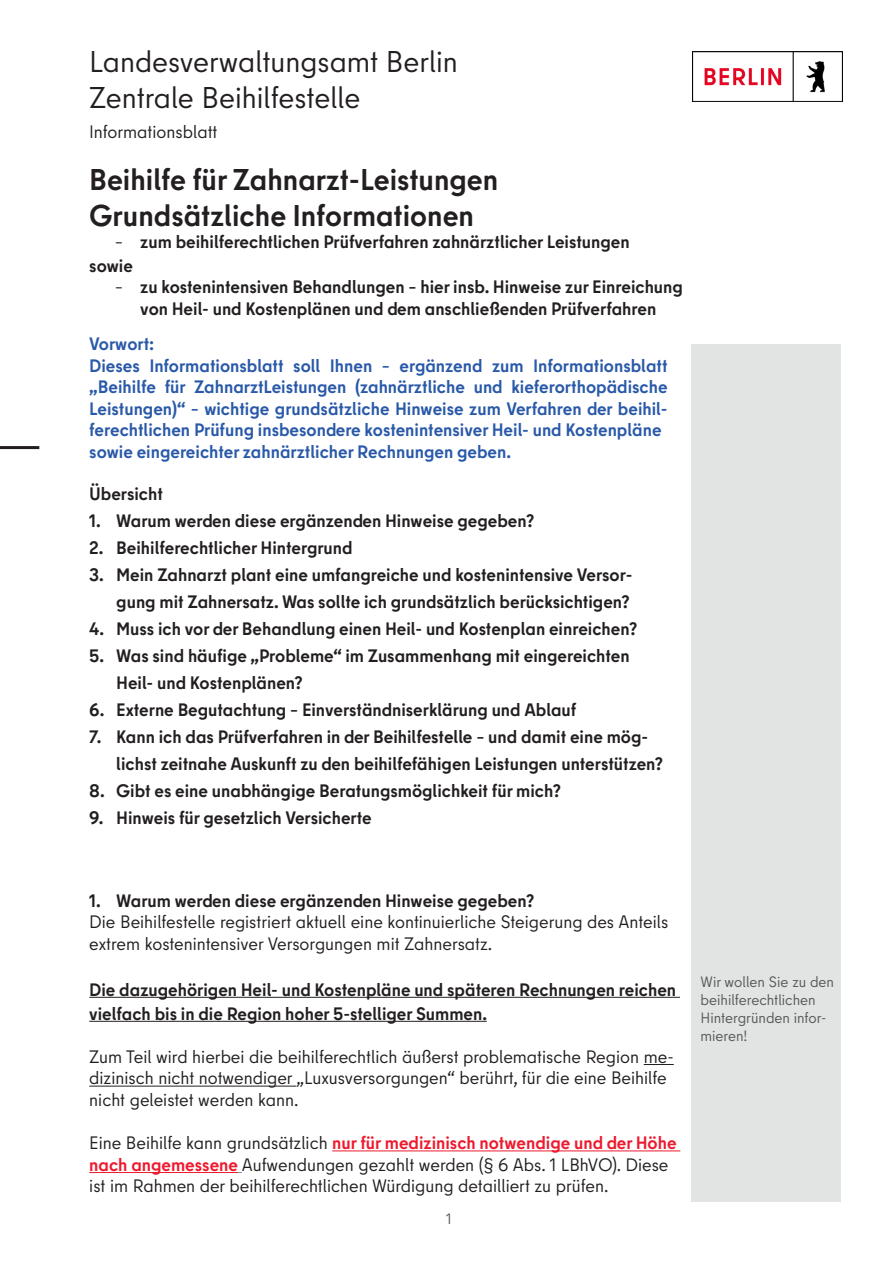
<style>
.page{position:relative;width:893px;height:1263px;background:#fff}
.page>*{position:absolute;margin:0;border:0;box-sizing:border-box;transform-origin:0 0}
.t1{font:700 30px "Berlin Type";color:#231f20}
.t2{font:30px "Berlin Type";color:#231f20}
.Fließtext_12_PT_bold{font:700 18px/27px "Berlin Type";color:#231f20}
.Fließtext_12_PT{font:18px/21.6px "Berlin Type";color:#231f20}
.Fließtext_12_PT-2{font:700 18px/21.6px "Berlin Type";color:#2959a8;text-align:justify}
.Fließtext_12_PT_bold-2{font:18px/21.6px "Berlin Type";color:#231f20}
.INfotext_10_PT{font:15px/18px "Berlin Type";color:#57585a}
.s1{font-weight:400}
.s2{font-weight:700;color:#ee1a2e}
</style>
<div class="page">
<hr style="left:0;top:446px;width:39px;height:3px;background:#231f20">
<img style="left:692px;top:51px;width:150px;height:50px">
<div style="left:692px;top:344px;width:149px;height:858px;background:#e2e4e4"></div>
<hr style="left:89px;top:997px;width:591px;height:1px;background:#231f20">
<hr style="left:89px;top:1021px;width:398px;height:1px;background:#231f20">
<hr style="left:644px;top:1064px;width:30px;height:1px;background:#231f20">
<hr style="left:89px;top:1086px;width:207px;height:1px;background:#231f20">
<hr style="left:332px;top:1150px;width:348px;height:1px;background:#ee1a2e">
<hr style="left:89px;top:1172px;width:149px;height:1px;background:#ee1a2e">
<p class="t2" style="left:89px;top:43px;width:370px">Landesverwaltungsamt Berlin</p>
<p class="t2" style="left:89px;top:79px;width:273px">Zentrale Beihilfestelle</p>
<p class="Fließtext_12_PT" style="left:89px;top:121px;width:130px">Informationsblatt</p>
<p class="t1" style="left:89px;top:160px;width:411px">Beihilfe für Zahnarzt-Leistungen</p>
<p class="t1" style="left:89px;top:196px;width:386px">Grundsätzliche Informationen</p>
<p class="Fließtext_12_PT_bold" style="left:115px;top:228px;width:516px"><span class="s1">–</span> zum beihilferechtlichen Prüfverfahren zahnärztlicher Leistungen</p>
<p class="Fließtext_12_PT_bold" style="left:89px;top:252px;width:45px">sowie</p>
<p class="Fließtext_12_PT_bold" style="left:115px;top:276px;width:570px;line-height:21.6px;text-align:center"><span class="s1">–</span> zu kostenintensiven Behandlungen – hier insb. Hinweise zur Einreichung von Heil- und Kostenplänen und dem anschließenden Prüfverfahren</p>
<p class="Fließtext_12_PT-2" style="left:89px;top:333px;width:67px">Vorwort:</p>
<p class="Fließtext_12_PT-2" style="left:89px;top:355px;width:580px">Dieses Informationsblatt soll Ihnen – ergänzend zum Informationsblatt „Beihilfe für ZahnarztLeistungen (zahnärztliche und kieferorthopädische Leistungen)“ – wichtige grundsätzliche Hinweise zum Verfahren der beihil&shy;ferechtlichen Prüfung insbesondere kostenintensiver Heil- und Kostenpläne</p>
<p class="Fließtext_12_PT-2" style="left:89px;top:441px;width:423px">sowie eingereichter zahnärztlicher Rechnungen geben.</p>
<p class="Fließtext_12_PT_bold" style="left:89px;top:480px;width:75px">Übersicht</p>
<p class="Fließtext_12_PT_bold" style="left:89px;top:507px;width:447px">1. Warum werden diese ergänzenden Hinweise gegeben?</p>
<p class="Fließtext_12_PT_bold" style="left:89px;top:534px;width:265px">2. Beihilferechtlicher Hintergrund</p>
<p class="Fließtext_12_PT_bold" style="left:89px;top:561px;width:545px;text-align:right">3. Mein Zahnarzt plant eine umfangreiche und kostenintensive Versor&shy;gung mit Zahnersatz. Was sollte ich grundsätzlich berücksichtigen?</p>
<p class="Fließtext_12_PT_bold" style="left:89px;top:615px;width:550px">4. Muss ich vor der Behandlung einen Heil- und Kostenplan einreichen?</p>
<p class="Fließtext_12_PT_bold" style="left:116px;top:642px;width:515px;text-indent:-27px">5. Was sind häufige „Probleme“ im Zusammenhang mit eingereichten<br>Heil- und Kostenplänen?</p>
<p class="Fließtext_12_PT_bold" style="left:89px;top:696px;width:489px">6. Externe Begutachtung – Einverständniserklärung und Ablauf</p>
<p class="Fließtext_12_PT_bold" style="left:116px;top:723px;width:548px;text-indent:-27px">7. Kann ich das Prüfverfahren in der Beihilfestelle – und damit eine mög&shy;lichst zeitnahe Auskunft zu den beihilfefähigen Leistungen unterstützen?</p>
<p class="Fließtext_12_PT_bold" style="left:89px;top:777px;width:473px">8. Gibt es eine unabhängige Beratungsmöglichkeit für mich?</p>
<p class="Fließtext_12_PT_bold" style="left:89px;top:804px;width:284px">9. Hinweis für gesetzlich Versicherte</p>
<p class="Fließtext_12_PT_bold" style="left:89px;top:887px;width:447px">1. Warum werden diese ergänzenden Hinweise gegeben?</p>
<p class="Fließtext_12_PT" style="left:89px;top:911px;width:581px">Die Beihilfestelle registriert aktuell eine kontinuierliche Steigerung des Anteils extrem kostenintensiver Versorgungen mit Zahnersatz.</p>
<p class="Fließtext_12_PT_bold" style="left:89px;top:977px;width:588px;line-height:24px">Die dazugehörigen Heil- und Kostenpläne und späteren Rechnungen reichen vielfach bis in die Region hoher 5-stelliger Summen.</p>
<p class="Fließtext_12_PT_bold-2" style="left:89px;top:1046px;width:586px">Zum Teil wird hierbei die beihilferechtlich äußerst problematische Region me&shy;dizinisch nicht notwendiger „Luxusversorgungen“ berührt, für die eine Beihilfe nicht geleistet werden kann.</p>
<p class="Fließtext_12_PT" style="left:89px;top:1132px;width:589px">Eine Beihilfe kann grundsätzlich <span class="s2">nur für medizinisch notwendige und der Höhe nach angemessene</span> Aufwendungen gezahlt werden (§ 6 Abs. 1 LBhVO). Diese ist im Rahmen der beihilferechtlichen Würdigung detailliert zu prüfen.</p>
<p class="INfotext_10_PT" style="left:446px;top:1209px;width:7px">1</p>
<p class="INfotext_10_PT" style="left:701px;top:973px;width:135px">Wir wollen Sie zu den beihilferechtlichen<br>Hintergründen infor&shy;mieren!</p>
</div>
